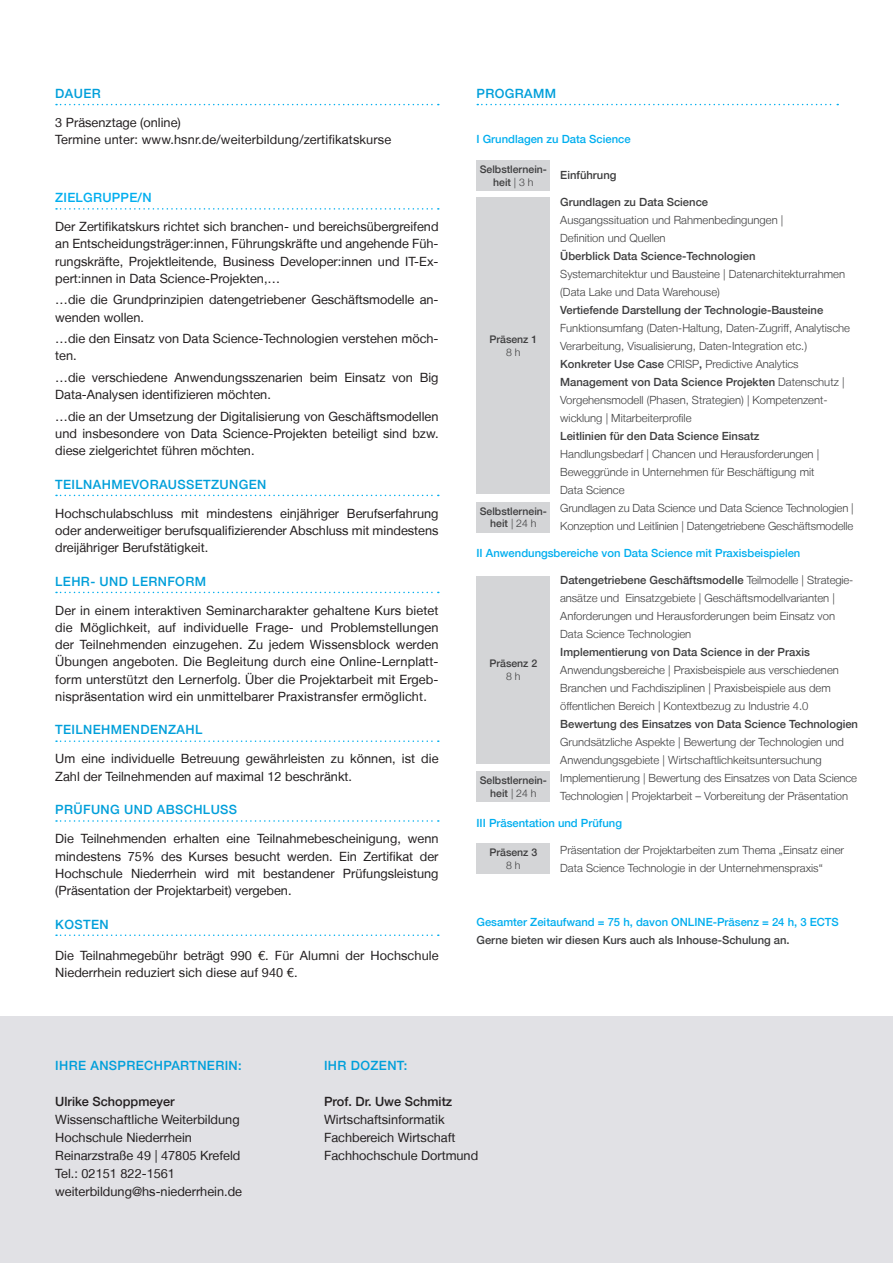
<style>
.page{position:relative;width:893px;height:1263px;background:#fff}
.page>*{position:absolute;margin:0;border:0;box-sizing:border-box;transform-origin:0 0}
.t1{font:12.75px/17.2px "Helvetica Neue LT";color:#231f20}
.t2{font:500 12.75px "Helvetica Neue LT";letter-spacing:.03em;color:#009fda}
.t3{font:500 12.75px "Helvetica Neue LT";color:#231f20}
.t4{font:500 12.75px "Helvetica Neue LT";letter-spacing:.02em;color:#00aeef}
.t5{font:300 11.25px/18px "Helvetica Neue LT";color:#3e3e3f}
.t6{font:500 11.25px "Helvetica Neue LT";color:#3e3e3f}
.t7{font:500 11.25px "Helvetica Neue LT";color:#00aeef}
.t8{font:500 10.5px/12.6px "Helvetica Neue LT";color:#3e3e3f;text-align:center}
.t9{font:300 10.5px "Helvetica Neue LT";color:#3e3e3f}
.s1{font-weight:500}
.s2{font-weight:300}
</style>
<div class="page">
<svg style="left:56px;top:104px;width:383px;height:1px"></svg>
<svg style="left:56px;top:208px;width:383px;height:2px"></svg>
<svg style="left:56px;top:495px;width:383px;height:1px"></svg>
<svg style="left:56px;top:592px;width:383px;height:1px"></svg>
<svg style="left:56px;top:740px;width:383px;height:2px"></svg>
<svg style="left:56px;top:820px;width:383px;height:2px"></svg>
<svg style="left:56px;top:934px;width:383px;height:2px"></svg>
<svg style="left:477px;top:104px;width:361px;height:1px"></svg>
<div style="left:0;top:1017px;width:893px;height:246px;background:#e1e1e5"></div>
<div style="left:476px;top:160px;width:74px;height:30px;background:#d4d5d7"></div>
<div style="left:476px;top:502px;width:74px;height:30px;background:#d4d5d7"></div>
<div style="left:476px;top:772px;width:74px;height:30px;background:#d4d5d7"></div>
<div style="left:476px;top:198px;width:74px;height:296px;background:#d4d5d7"></div>
<div style="left:476px;top:576px;width:74px;height:188px;background:#d4d5d7"></div>
<div style="left:476px;top:844px;width:74px;height:30px;background:#d4d5d7"></div>
<p class="t2" style="left:55px;top:86px;width:47px">DAUER</p>
<p class="t1" style="left:55px;top:114px;width:337px">3 Präsenztage (online)<br>Termine unter: www.hsnr.de/weiterbildung/zertifikatskurse</p>
<p class="t4" style="left:55px;top:190px;width:98px">ZIELGRUPPE/N</p>
<p class="t1" style="left:55px;top:218px;width:385px;text-align:justify">Der Zertifikatskurs richtet sich branchen- und bereichsübergreifend an Entscheidungsträger:innen, Führungskräfte und angehende Füh&shy;rungskräfte, Projektleitende, Business Developer:innen und IT-Ex&shy;pert:innen in Data Science-Projekten,…</p>
<p class="t1" style="left:55px;top:291px;width:385px">…die die Grundprinzipien datengetriebener Geschäftsmodelle an&shy;wenden wollen.</p>
<p class="t1" style="left:55px;top:330px;width:385px">…die den Einsatz von Data Science-Technologien verstehen möch&shy;ten.</p>
<p class="t1" style="left:55px;top:369px;width:385px">…die verschiedene Anwendungsszenarien beim Einsatz von Big<br>Data-Analysen identifizieren möchten.</p>
<p class="t1" style="left:55px;top:407px;width:385px;text-align:justify">…die an der Umsetzung der Digitalisierung von Geschäftsmodellen und insbesondere von Data Science-Projekten beteiligt sind bzw. diese zielgerichtet führen möchten.</p>
<p class="t2" style="left:55px;top:476px;width:213px">TEILNAHMEVORAUSSETZUNGEN</p>
<p class="t1" style="left:55px;top:504px;width:385px;text-align:justify">Hochschulabschluss mit mindestens einjähriger Berufserfahrung oder anderweitiger berufsqualifizierender Abschluss mit mindestens dreijähriger Berufstätigkeit.</p>
<p class="t2" style="left:55px;top:573px;width:152px">LEHR- UND LERNFORM</p>
<p class="t1" style="left:55px;top:601px;width:385px;text-align:justify">Der in einem interaktiven Seminarcharakter gehaltene Kurs bietet die Möglichkeit, auf individuelle Frage- und Problemstellungen der Teilnehmenden einzugehen. Zu jedem Wissensblock werden Übungen angeboten. Die Begleitung durch eine Online-Lernplatt&shy;form unterstützt den Lernerfolg. Über die Projektarbeit mit Ergeb&shy;nispräsentation wird ein unmittelbarer Praxistransfer ermöglicht.</p>
<p class="t2" style="left:55px;top:722px;width:149px">TEILNEHMENDENZAHL</p>
<p class="t1" style="left:55px;top:750px;width:385px">Um eine individuelle Betreuung gewährleisten zu können, ist die<br>Zahl der Teilnehmenden auf maximal 12 beschränkt.</p>
<p class="t2" style="left:55px;top:802px;width:183px">PRÜFUNG UND ABSCHLUSS</p>
<p class="t1" style="left:55px;top:830px;width:385px;text-align:justify">Die Teilnehmenden erhalten eine Teilnahmebescheinigung, wenn mindestens 75% des Kurses besucht werden. Ein Zertifikat der Hochschule Niederrhein wird mit bestandener Prüfungsleistung (Präsentation der Projektarbeit) vergeben.</p>
<p class="t2" style="left:55px;top:916px;width:55px">KOSTEN</p>
<p class="t1" style="left:55px;top:946px;width:385px">Die Teilnahmegebühr beträgt 990 €. Für Alumni der Hochschule<br>Niederrhein reduziert sich diese auf 940 €.</p>
<p class="t2" style="left:476px;top:86px;width:81px">PROGRAMM</p>
<p class="t7" style="left:476px;top:132px;width:156px">I Grundlagen zu Data Science</p>
<p class="t6" style="left:560px;top:168px;width:58px">Einführung</p>
<p class="t6" style="left:560px;top:195px;width:149px">Grundlagen zu Data Science</p>
<p class="t5" style="left:560px;top:211px;width:225px">Ausgangssituation und Rahmenbedingungen |<br>Definition und Quellen</p>
<p class="t6" style="left:560px;top:249px;width:197px">Überblick Data Science-Technologien</p>
<p class="t5" style="left:560px;top:265px;width:286px">Systemarchitektur und Bausteine | Datenarchitekturrahmen (Data Lake und Data Warehouse)</p>
<p class="t6" style="left:560px;top:303px;width:265px">Vertiefende Darstellung der Technologie-Bausteine</p>
<p class="t5" style="left:560px;top:319px;width:291px">Funktionsumfang (Daten-Haltung, Daten-Zugriff, Analytische Verarbeitung, Visualisierung, Daten-Integration etc.)<br><span class="s1">Konkreter Use Case</span> CRISP<span class="s1">,</span> Predictive Analytics <span class="s1">Management von Data Science Projekten</span> Datenschutz | Vorgehensmodell (Phasen, Strategien) | Kompetenzent&shy;wicklung | Mitarbeiterprofile</p>
<p class="t6" style="left:560px;top:429px;width:201px">Leitlinien für den Data Science Einsatz</p>
<p class="t5" style="left:560px;top:445px;width:295px">Handlungsbedarf | Chancen und Herausforderungen | Beweggründe in Unternehmen für Beschäftigung mit<br>Data Science<br>Grundlagen zu Data Science und Data Science Technologien | Konzeption und Leitlinien | Datengetriebene Geschäftsmodelle</p>
<p class="t8" style="left:480px;top:163px;width:69px">Selbstlernein&shy;heit <span class="s2">| 3 h</span></p>
<p class="t8" style="left:489px;top:333px;width:49px">Präsenz 1</p>
<p class="t9" style="left:506px;top:346px;width:16px">8 h</p>
<p class="t8" style="left:480px;top:504px;width:69px">Selbstlernein&shy;heit <span class="s2">| 24 h</span></p>
<p class="t7" style="left:476px;top:546px;width:325px">II Anwendungsbereiche von Data Science mit Praxisbeispielen</p>
<p class="t8" style="left:489px;top:657px;width:49px">Präsenz 2</p>
<p class="t9" style="left:506px;top:670px;width:16px">8 h</p>
<p class="t8" style="left:480px;top:774px;width:69px">Selbstlernein&shy;heit <span class="s2">| 24 h</span></p>
<p class="t5" style="left:560px;top:571px;width:295px"><span class="s1">Datengetriebene Geschäftsmodelle</span> Teilmodelle | Strategie&shy;ansätze und Einsatzgebiete | Geschäftsmodellvarianten | Anforderungen und Herausforderungen beim Einsatz von Data Science Technologien</p>
<p class="t6" style="left:560px;top:645px;width:251px">Implementierung von Data Science in der Praxis</p>
<p class="t5" style="left:560px;top:661px;width:280px">Anwendungsbereiche | Praxisbeispiele aus verschiedenen<br>Branchen und Fachdisziplinen | Praxisbeispiele aus dem öffentlichen Bereich | Kontextbezug zu Industrie 4.0</p>
<p class="t6" style="left:560px;top:717px;width:299px">Bewertung des Einsatzes von Data Science Technologien</p>
<p class="t5" style="left:560px;top:733px;width:298px">Grundsätzliche Aspekte | Bewertung der Technologien und Anwendungsgebiete | Wirtschaftlichkeitsuntersuchung Implementierung | Bewertung des Einsatzes von Data Science Technologien | Projektarbeit – Vorbereitung der Präsentation</p>
<p class="t7" style="left:476px;top:816px;width:147px">III Präsentation und Prüfung</p>
<p class="t8" style="left:489px;top:846px;width:49px">Präsenz 3</p>
<p class="t9" style="left:506px;top:859px;width:16px">8 h</p>
<p class="t5" style="left:560px;top:841px;width:285px">Präsentation der Projektarbeiten zum Thema „Einsatz einer<br>Data Science Technologie in der Unternehmenspraxis“</p>
<p class="t7" style="left:476px;top:915px;width:364px">Gesamter Zeitaufwand = 75 h, davon ONLINE-Präsenz = 24 h, 3 ECTS</p>
<p class="t6" style="left:476px;top:933px;width:315px">Gerne bieten wir diesen Kurs auch als Inhouse-Schulung an.</p>
<p class="t2" style="left:55px;top:1058px;width:188px">IHRE ANSPRECHPARTNERIN:</p>
<p class="t3" style="left:55px;top:1094px;width:121px">Ulrike Schoppmeyer</p>
<p class="t1" style="left:55px;top:1110px;width:188px;line-height:18px">Wissenschaftliche Weiterbildung<br>Hochschule Niederrhein<br>Reinarzstraße 49 | 47805 Krefeld<br>Tel.: 02151 822-1561 weiterbildung@hs-niederrhein.de</p>
<p class="t2" style="left:324px;top:1058px;width:85px">IHR DOZENT:</p>
<p class="t3" style="left:324px;top:1094px;width:130px">Prof. Dr. Uwe Schmitz</p>
<p class="t1" style="left:324px;top:1110px;width:156px;line-height:18px">Wirtschaftsinformatik<br>Fachbereich Wirtschaft<br>Fachhochschule Dortmund</p>
</div>
